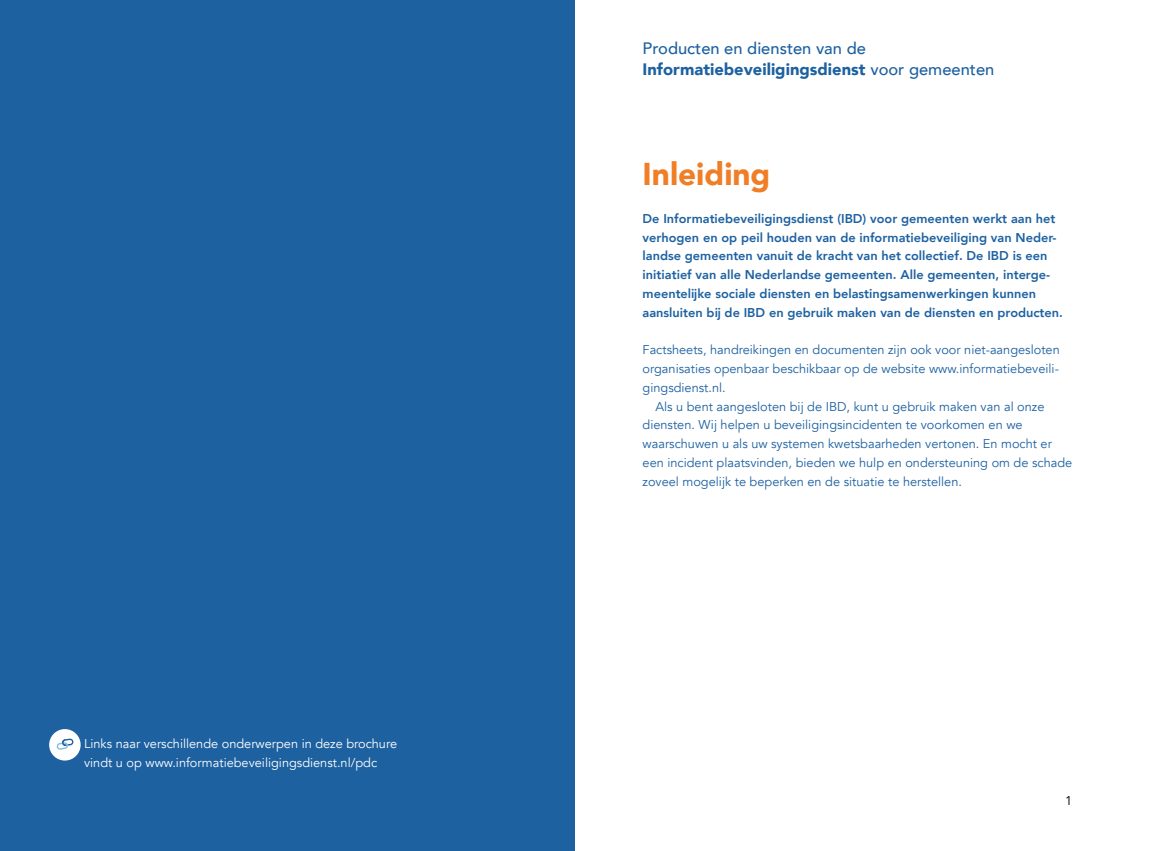
<style>
.page{position:relative;width:1149px;height:851px;background:#fff}
.page>*{position:absolute;margin:0;border:0;box-sizing:border-box;transform-origin:0 0}
.t1{font:900 31.5px "Avenir";color:#f07e26}
.t2{font:500 16.5px/21px "Avenir";color:#1d61a1}
.t3{font:12.75px/18.8px "Avenir";color:#1d61a1;text-align:justify}
.t4{font:800 12.75px/18.8px "Avenir";color:#1d61a1}
.t5{font:12.75px/18.8px "Avenir";color:#fff}
.t6{font:12.75px "Avenir";color:#000}
.s1{font-weight:900}
</style>
<div class="page">
<div style="left:0;top:0;width:574px;height:850px;background:#1d61a1"></div>
<div style="left:49px;top:729px;width:32px;height:31px;background:#fff;border-radius:50%"></div>
<svg style="left:57px;top:738px;width:16px;height:11px"></svg>
<p class="t5" style="left:84px;top:734px;width:314px">Links naar verschillende onderwerpen in deze brochure vindt u op www.informatiebeveiligingsdienst.nl/pdc</p>
<p class="t2" style="left:642px;top:37px;width:353px">Producten en diensten van de<br><span class="s1">Informatiebeveiligingsdienst</span> voor gemeenten</p>
<h1 class="t1" style="left:642px;top:147px;width:129px">Inleiding</h1>
<p class="t4" style="left:642px;top:209px;width:422px">De Informatiebeveiligingsdienst (IBD) voor gemeenten werkt aan het verhogen en op peil houden van de informatiebeveiliging van Neder&shy;landse gemeenten vanuit de kracht van het collectief. De IBD is een initiatief van alle Nederlandse gemeenten. Alle gemeenten, interge&shy;meentelijke sociale diensten en belastingsamenwerkingen kunnen aansluiten bij de IBD en gebruik maken van de diensten en producten.</p>
<p class="t3" style="left:642px;top:341px;width:418px">Factsheets, handreikingen en documenten zijn ook voor niet-aangesloten organisaties openbaar beschikbaar op de website www.informatiebeveili&shy;gingsdienst.nl.</p>
<p class="t3" style="left:642px;top:397px;width:431px;text-align:left;text-indent:13px">Als u bent aangesloten bij de IBD, kunt u gebruik maken van al onze diensten. Wij helpen u beveiligingsincidenten te voorkomen en we waarschuwen u als uw systemen kwetsbaarheden vertonen. En mocht er een incident plaatsvinden, bieden we hulp en ondersteuning om de schade zoveel mogelijk te beperken en de situatie te herstellen.</p>
<p class="t6" style="left:1064px;top:792px;width:9px">1</p>
</div>
